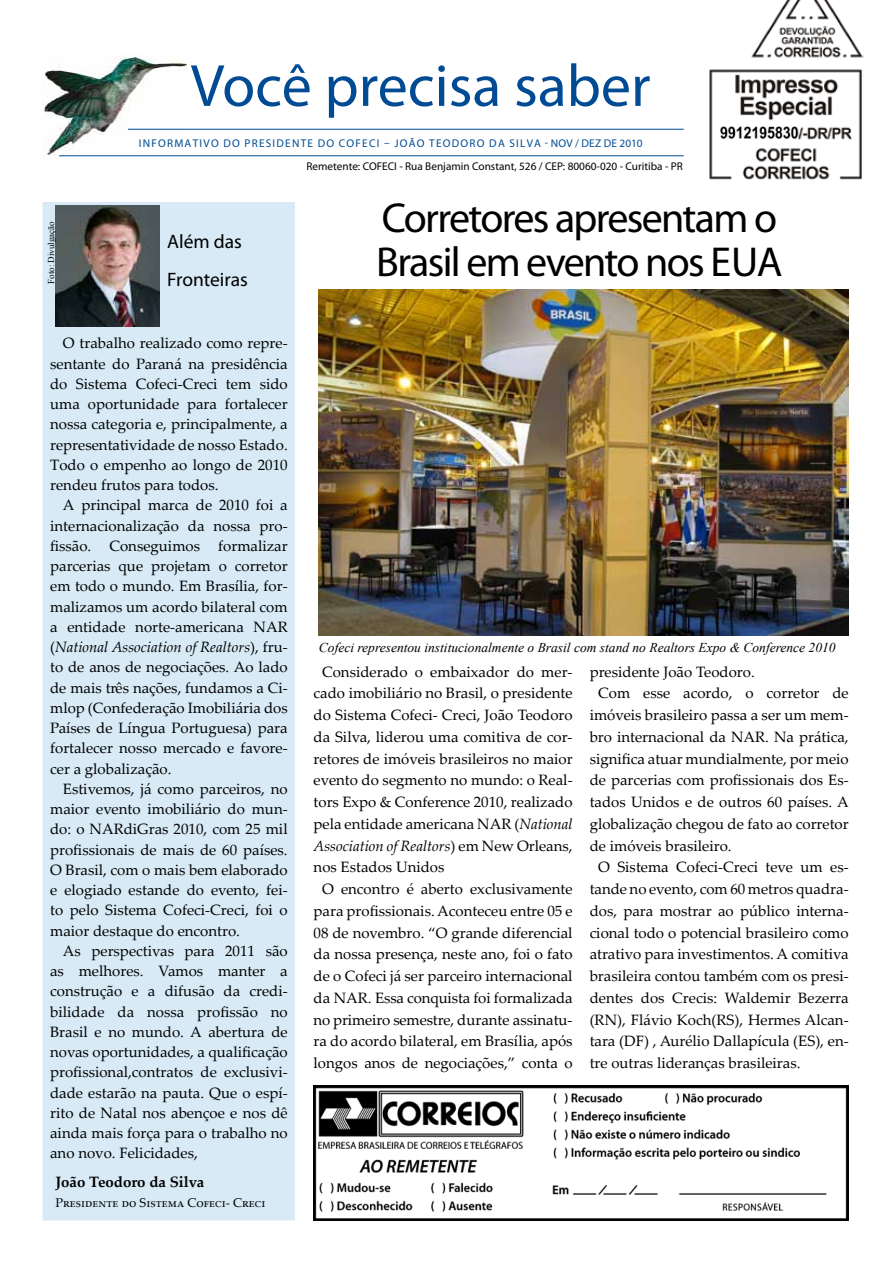
<style>
.page{position:relative;width:893px;height:1263px;background:#fff}
.page>*{position:absolute;margin:0;border:0;box-sizing:border-box;transform-origin:0 0}
.t1{font:60px "Myriad Pro";color:#004b93}
.t2{font:42px/43.5px "Myriad Pro";letter-spacing:-.04em;color:#000}
.t3{font:19.5px/38.4px "Myriad Pro";color:#000}
.t4{font:15px/20.2px "Palatino Linotype";color:#000;text-align:justify}
.t5{font:italic 15px "Palatino Linotype";color:#000}
.t6{font:700 15px "Palatino Linotype";color:#000}
.t7{font:italic 13.5px "Times New Roman";color:#000}
.t8{font:12.75px "Palatino Linotype";color:#000}
.t9{font:11.25px "Myriad Pro";color:#000}
.t10{font:11.25px "Myriad Pro";letter-spacing:.11em;color:#004b93}
.t11{font:9px "Times New Roman";color:#000}
.s1{font-style:italic}
.s2{font-style:normal}
</style>
<div class="page">
<img style="left:709px;top:0;width:154px;height:180px">
<div style="left:43px;top:202px;width:252px;height:1018px;background:#d7eaf6"></div>
<img style="left:43px;top:55px;width:146px;height:102px">
<hr style="left:128px;top:129px;width:556px;height:1px;background:#004b93">
<hr style="left:59px;top:155px;width:625px;height:1px;background:#004b93">
<img style="left:720px;top:125px;width:78px;height:14px">
<img style="left:55px;top:205px;width:105px;height:121px">
<img style="left:313px;top:1086px;width:535px;height:134px">
<img style="left:319px;top:289px;width:529px;height:347px">
<p class="t11" style="left:45px;top:284px;width:64px;rotate:-90deg">Foto: Divulgação</p>
<h1 class="t1" style="left:191px;top:49px;width:461px">Você precisa saber</h1>
<p class="t10" style="left:139px;top:136px;width:421px">INFORMATIVO DO PRESIDENTE do COFECI – JOÃO TEODORO DA SILVA - nov</p>
<p class="t10" style="left:575px;top:136px;width:69px">/ dez DE 2010</p>
<p class="t9" style="left:306px;top:160px;width:378px">Remetente: COFECI - Rua Benjamin Constant, 526 / CEP: 80060-020 - Curitiba - PR</p>
<h2 class="t2" style="left:376px;top:196px;width:408px">Corretores apresentam o<br>Brasil em evento nos EUA</h2>
<h3 class="t3" style="left:167px;top:222px;width:82px">Além das<br>Fronteiras</h3>
<p class="t4" style="left:50px;top:332px;width:239px;text-indent:13px">O trabalho realizado como repre&shy;sentante do Paraná na presidência do Sistema Cofeci-Creci tem sido uma oportunidade para fortalecer nossa categoria e, principalmente, a representatividade de nosso Estado.<br>Todo o empenho ao longo de 2010 rendeu frutos para todos.</p>
<p class="t4" style="left:50px;top:494px;width:239px;text-indent:13px">A principal marca de 2010 foi a internacionalização da nossa pro&shy;fissão. Conseguimos formalizar parcerias que projetam o corretor em todo o mundo. Em Brasília, for&shy;malizamos um acordo bilateral com a entidade norte-americana NAR (<span class="s1">National Association of Realtors</span>), fru&shy;to de anos de negociações. Ao lado de mais três nações, fundamos a Ci&shy;mlop (Confederação Imobiliária dos Países de Língua Portuguesa) para fortalecer nosso mercado e favore&shy;cer a globalização.</p>
<p class="t4" style="left:50px;top:778px;width:239px;text-indent:13px">Estivemos, já como parceiros, no maior evento imobiliário do mun&shy;do: o NARdiGras 2010, com 25 mil profissionais de mais de 60 países.<br>O Brasil, com o mais bem elaborado e elogiado estande do evento, fei&shy;to pelo Sistema Cofeci-Creci, foi o maior destaque do encontro.</p>
<p class="t4" style="left:50px;top:940px;width:239px;text-indent:13px">As perspectivas para 2011 são as melhores. Vamos manter a construção e a difusão da credi&shy;bilidade da nossa profissão no Brasil e no mundo. A abertura de novas oportunidades, a qualificação profissional,contratos de exclusivi&shy;dade estarão na pauta. Que o espí&shy;rito de Natal nos abençoe e nos dê ainda mais força para o trabalho no ano novo. Felicidades,</p>
<p class="t6" style="left:55px;top:1171px;width:150px">João Teodoro da Silva</p>
<p class="t8" style="left:55px;top:1193px;width:212px">Presidente do Sistema Cofeci- Creci</p>
<p class="t7" style="left:319px;top:638px;width:518px">Cofeci representou institucionalmente o Brasil com stand no Realtors Expo &amp; Conference 2010</p>
<p class="t4" style="left:322px;top:661px;width:252px">Considerado o embaixador do mer-</p>
<p class="t4" style="left:314px;top:682px;width:261px">cado imobiliário no Brasil, o presidente</p>
<p class="t4" style="left:314px;top:704px;width:261px">do Sistema Cofeci- Creci, João Teodoro</p>
<p class="t4" style="left:314px;top:726px;width:261px">da Silva, liderou uma comitiva de cor-</p>
<p class="t4" style="left:314px;top:748px;width:261px">retores de imóveis brasileiros no maior</p>
<p class="t4" style="left:314px;top:769px;width:261px">evento do segmento no mundo: o Real-</p>
<p class="t4" style="left:314px;top:791px;width:261px">tors Expo &amp; Conference 2010, realizado</p>
<p class="t4" style="left:314px;top:813px;width:261px">pela entidade americana NAR (<span class="s1">National</span></p>
<p class="t5" style="left:314px;top:835px;width:261px">Association of Realtors<span class="s2">) em New Orleans,</span></p>
<p class="t4" style="left:314px;top:856px;width:132px">nos Estados Unidos</p>
<p class="t4" style="left:322px;top:878px;width:252px">O encontro é aberto exclusivamente</p>
<p class="t4" style="left:314px;top:900px;width:261px">para profissionais. Aconteceu entre 05 e</p>
<p class="t4" style="left:314px;top:922px;width:261px">08 de novembro. “O grande diferencial</p>
<p class="t4" style="left:314px;top:943px;width:261px">da nossa presença, neste ano, foi o fato</p>
<p class="t4" style="left:314px;top:965px;width:261px">de o Cofeci já ser parceiro internacional</p>
<p class="t4" style="left:314px;top:987px;width:261px">da NAR. Essa conquista foi formalizada</p>
<p class="t4" style="left:314px;top:1009px;width:261px">no primeiro semestre, durante assinatu-</p>
<p class="t4" style="left:314px;top:1030px;width:261px">ra do acordo bilateral, em Brasília, após</p>
<p class="t4" style="left:314px;top:1052px;width:261px">longos anos de negociações,” conta o</p>
<p class="t4" style="left:590px;top:661px;width:167px">presidente João Teodoro.</p>
<p class="t4" style="left:598px;top:682px;width:252px">Com esse acordo, o corretor de</p>
<p class="t4" style="left:590px;top:704px;width:261px">imóveis brasileiro passa a ser um mem-</p>
<p class="t4" style="left:590px;top:726px;width:261px">bro internacional da NAR. Na prática,</p>
<p class="t4" style="left:590px;top:748px;width:261px">significa atuar mundialmente, por meio</p>
<p class="t4" style="left:590px;top:769px;width:261px">de parcerias com profissionais dos Es-</p>
<p class="t4" style="left:590px;top:791px;width:261px">tados Unidos e de outros 60 países. A</p>
<p class="t4" style="left:590px;top:813px;width:261px">globalização chegou de fato ao corretor</p>
<p class="t4" style="left:590px;top:835px;width:143px">de imóveis brasileiro.</p>
<p class="t4" style="left:598px;top:856px;width:252px">O Sistema Cofeci-Creci teve um es-</p>
<p class="t4" style="left:590px;top:878px;width:261px">tande no evento, com 60 metros quadra-</p>
<p class="t4" style="left:590px;top:900px;width:261px">dos, para mostrar ao público interna-</p>
<p class="t4" style="left:590px;top:922px;width:261px">cional todo o potencial brasileiro como</p>
<p class="t4" style="left:590px;top:943px;width:261px">atrativo para investimentos. A comitiva</p>
<p class="t4" style="left:590px;top:965px;width:261px">brasileira contou também com os presi-</p>
<p class="t4" style="left:590px;top:987px;width:261px">dentes dos Crecis: Waldemir Bezerra</p>
<p class="t4" style="left:590px;top:1009px;width:261px">(RN), Flávio Koch(RS), Hermes Alcan-</p>
<p class="t4" style="left:590px;top:1030px;width:261px">tara (DF) , Aurélio Dallapícula (ES), en-</p>
<p class="t4" style="left:590px;top:1052px;width:212px">tre outras lideranças brasileiras.</p>
</div>
